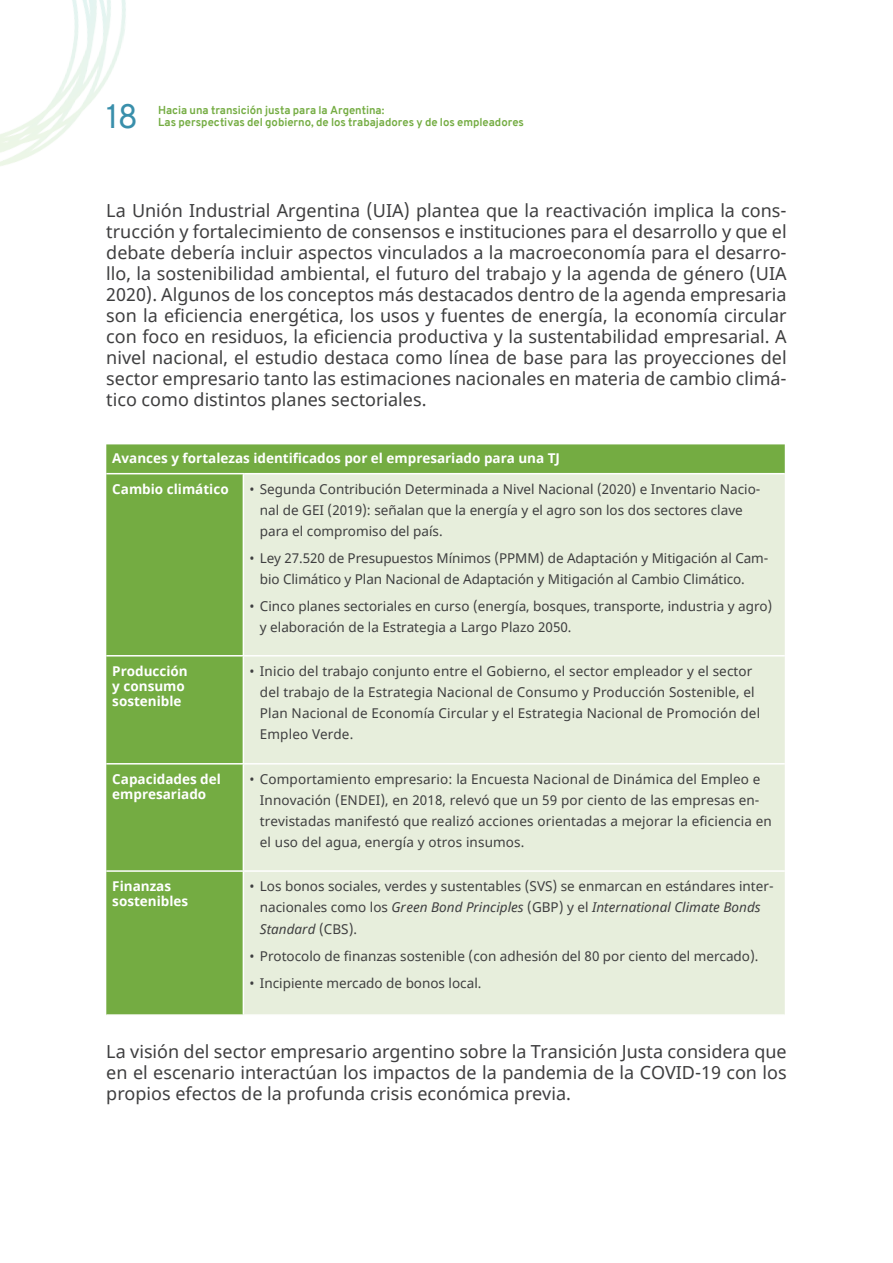
<style>
.page{position:relative;width:893px;height:1263px;background:#fff}
.page>*{position:absolute;margin:0;border:0;box-sizing:border-box;transform-origin:0 0}
.t1{font:33px "Overpass";color:#398fab}
.t2{font:18px/21px "Noto Sans";color:#3e3e3f;text-align:justify}
.t3{font:13.5px/21px "Noto Sans";color:#3e3e3f}
.Footnote_text{font:700 13.5px/15px "Noto Sans";color:#fff}
.t4{font:700 11.25px/12px "Overpass";color:#74ac42}
.s1{font-style:italic}
</style>
<div class="page">
<img style="left:0;top:0;width:126px;height:166px">
<div style="left:106px;top:444px;width:679px;height:570px;background:#74ac42"></div>
<div style="left:244px;top:474px;width:541px;height:540px;background:#e7eedc"></div>
<hr style="left:106px;top:473px;width:138px;height:1px;background:#fff">
<hr style="left:243px;top:474px;width:1px;height:181px;background:#fff">
<hr style="left:106px;top:655px;width:138px;height:1px;background:#fff">
<hr style="left:243px;top:656px;width:1px;height:107px;background:#fff">
<hr style="left:106px;top:763px;width:138px;height:1px;background:#fff">
<hr style="left:243px;top:764px;width:1px;height:106px;background:#fff">
<hr style="left:106px;top:870px;width:138px;height:2px;background:#fff">
<hr style="left:243px;top:872px;width:1px;height:142px;background:#fff">
<hr style="left:244px;top:473px;width:541px;height:1px;background:#fff">
<hr style="left:244px;top:655px;width:541px;height:1px;background:#fff">
<hr style="left:244px;top:763px;width:541px;height:1px;background:#fff">
<hr style="left:244px;top:870px;width:541px;height:2px;background:#fff">
<h1 class="t1" style="left:106px;top:93px;width:33px">18</h1>
<p class="t4" style="left:158px;top:104px;width:367px">Hacia una transición justa para la Argentina:<br>Las perspectivas del gobierno, de los trabajadores y de los empleadores</p>
<p class="t2" style="left:106px;top:201px;width:682px">La Unión Industrial Argentina (UIA) plantea que la reactivación implica la cons&shy;trucción y fortalecimiento de consensos e instituciones para el desarrollo y que el debate debería incluir aspectos vinculados a la macroeconomía para el desarro&shy;llo, la sostenibilidad ambiental, el futuro del trabajo y la agenda de género (UIA 2020). Algunos de los conceptos más destacados dentro de la agenda empresaria son la eficiencia energética, los usos y fuentes de energía, la economía circular con foco en residuos, la eficiencia productiva y la sustentabilidad empresarial. A nivel nacional, el estudio destaca como línea de base para las proyecciones del sector empresario tanto las estimaciones nacionales en materia de cambio climá&shy;tico como distintos planes sectoriales.</p>
<p class="Footnote_text" style="left:112px;top:451px;width:449px">Avances y fortalezas identificados por el empresariado para una TJ</p>
<p class="Footnote_text" style="left:112px;top:482px;width:118px">Cambio climático</p>
<p class="t3" style="left:260px;top:479px;width:502px;text-indent:-10px">• Segunda Contribución Determinada a Nivel Nacional (2020) e Inventario Nacio&shy;nal de GEI (2019): señalan que la energía y el agro son los dos sectores clave para el compromiso del país.</p>
<p class="t3" style="left:260px;top:548px;width:510px;text-indent:-10px">• Ley 27.520 de Presupuestos Mínimos (PPMM) de Adaptación y Mitigación al Cam&shy;bio Climático y Plan Nacional de Adaptación y Mitigación al Cambio Climático.</p>
<p class="t3" style="left:260px;top:596px;width:514px;text-indent:-10px">• Cinco planes sectoriales en curso (energía, bosques, transporte, industria y agro) y elaboración de la Estrategia a Largo Plazo 2050.</p>
<p class="Footnote_text" style="left:112px;top:664px;width:77px">Producción y consumo sostenible</p>
<p class="t3" style="left:260px;top:661px;width:502px;text-indent:-10px">• Inicio del trabajo conjunto entre el Gobierno, el sector empleador y el sector del trabajo de la Estrategia Nacional de Consumo y Producción Sostenible, el Plan Nacional de Economía Circular y el Estrategia Nacional de Promoción del Empleo Verde.</p>
<p class="Footnote_text" style="left:112px;top:772px;width:110px">Capacidades del empresariado</p>
<p class="t3" style="left:260px;top:769px;width:514px;text-indent:-10px">• Comportamiento empresario: la Encuesta Nacional de Dinámica del Empleo e Innovación (ENDEI), en 2018, relevó que un 59 por ciento de las empresas en&shy;trevistadas manifestó que realizó acciones orientadas a mejorar la eficiencia en el uso del agua, energía y otros insumos.</p>
<p class="Footnote_text" style="left:112px;top:879px;width:77px">Finanzas sostenibles</p>
<p class="t3" style="left:260px;top:876px;width:515px;text-indent:-10px">• Los bonos sociales, verdes y sustentables (SVS) se enmarcan en estándares inter&shy;nacionales como los <span class="s1">Green Bond Principles</span> (GBP) y el <span class="s1">International Climate Bonds<br>Standard</span> (CBS).</p>
<p class="t3" style="left:249px;top:945px;width:511px">• Protocolo de finanzas sostenible (con adhesión del 80 por ciento del mercado).</p>
<p class="t3" style="left:249px;top:972px;width:234px">• Incipiente mercado de bonos local.</p>
<p class="t2" style="left:106px;top:1041px;width:682px">La visión del sector empresario argentino sobre la Transición Justa considera que en el escenario interactúan los impactos de la pandemia de la COVID-19 con los propios efectos de la profunda crisis económica previa.</p>
</div>
